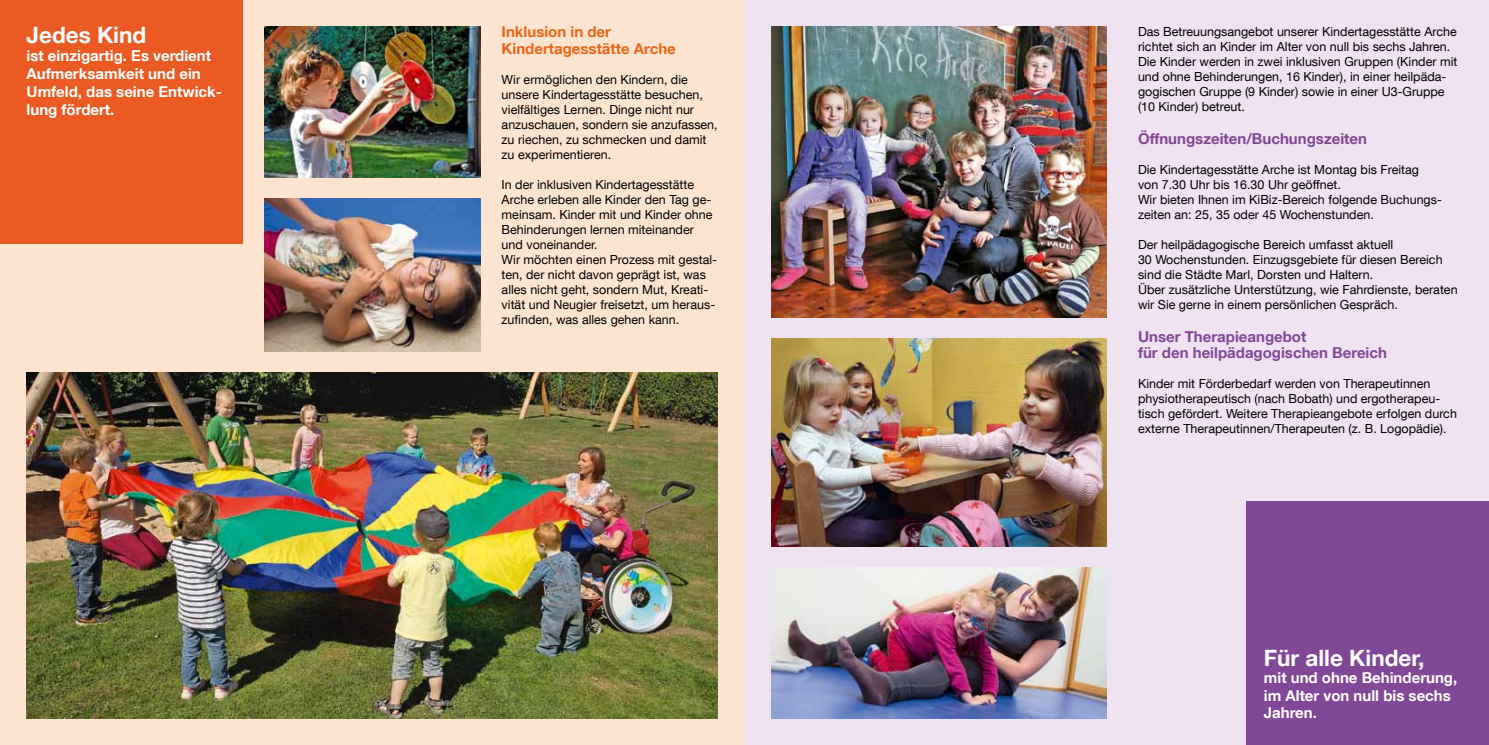
<style>
.page{position:relative;width:1489px;height:745px;background:#fff}
.page>*{position:absolute;margin:0;border:0;box-sizing:border-box;transform-origin:0 0}
.t1{font:700 22.5px "Helvetica Neue LT Com";color:#fff}
.t2{font:700 15px/18px "Helvetica Neue LT Com";color:#fff}
.t3{font:700 15px/16.2px "Helvetica Neue LT Com";color:#814897}
.t4{font:700 15px/16.2px "Helvetica Neue LT Com";color:#ec6617}
.t5{font:12.5px/15px "Helvetica Neue LT Com";color:#000}
</style>
<div class="page">
<div style="left:744px;top:0;width:744px;height:744px;background:#f0e3f1"></div>
<div style="left:0;top:0;width:744px;height:744px;background:#fde4d1"></div>
<div style="left:0;top:0;width:243px;height:243px;background:#eb5a23"></div>
<img style="left:27px;top:372px;width:691px;height:346px">
<img style="left:264px;top:198px;width:216px;height:153px">
<img style="left:264px;top:27px;width:216px;height:150px">
<img style="left:771px;top:338px;width:335px;height:208px">
<img style="left:771px;top:567px;width:335px;height:151px">
<img style="left:771px;top:27px;width:335px;height:290px">
<div style="left:1245px;top:501px;width:243px;height:243px;background:#814897"></div>
<h1 class="t1" style="left:27px;top:20px;width:121px">Jedes Kind</h1>
<p class="t2" style="left:27px;top:46px;width:197px">ist einzigartig. Es verdient<br>Aufmerksamkeit und ein<br>Umfeld, das seine Entwick&shy;lung fördert.</p>
<p class="t4" style="left:501px;top:23px;width:176px">Inklusion in der<br>Kindertagesstätte Arche</p>
<p class="t5" style="left:501px;top:71px;width:217px">Wir ermöglichen den Kindern, die unsere Kindertagesstätte besuchen, vielfältiges Lernen. Dinge nicht nur anzuschauen, sondern sie anzufassen, zu riechen, zu schmecken und damit zu experimentieren.</p>
<p class="t5" style="left:501px;top:176px;width:217px">In der inklusiven Kindertagesstätte Arche erleben alle Kinder den Tag ge&shy;meinsam. Kinder mit und Kinder ohne Behinderungen lernen miteinander und voneinander.<br>Wir möchten einen Prozess mit gestal&shy;ten, der nicht davon geprägt ist, was alles nicht geht, sondern Mut, Kreati&shy;vität und Neugier freisetzt, um heraus&shy;zufinden, was alles gehen kann.</p>
<p class="t5" style="left:1137px;top:23px;width:321px">Das Betreuungsangebot unserer Kindertagesstätte Arche richtet sich an Kinder im Alter von null bis sechs Jahren.<br>Die Kinder werden in zwei inklusiven Gruppen (Kinder mit und ohne Behinderungen, 16 Kinder), in einer heilpäda&shy;gogischen Gruppe (9 Kinder) sowie in einer U3-Gruppe (10 Kinder) betreut.</p>
<p class="t3" style="left:1137px;top:130px;width:230px">Öffnungszeiten/Buchungszeiten</p>
<p class="t5" style="left:1137px;top:161px;width:305px">Die Kindertagesstätte Arche ist Montag bis Freitag von 7.30 Uhr bis 16.30 Uhr geöffnet.<br>Wir bieten Ihnen im KiBiz-Bereich folgende Buchungs&shy;zeiten an: 25, 35 oder 45 Wochenstunden.</p>
<p class="t5" style="left:1137px;top:236px;width:321px">Der heilpädagogische Bereich umfasst aktuell<br>30 Wochenstunden. Einzugsgebiete für diesen Bereich sind die Städte Marl, Dorsten und Haltern.<br>Über zusätzliche Unterstützung, wie Fahrdienste, beraten wir Sie gerne in einem persönlichen Gespräch.</p>
<p class="t3" style="left:1137px;top:328px;width:250px">Unser Therapieangebot<br>für den heilpädagogischen Bereich</p>
<p class="t5" style="left:1137px;top:376px;width:320px">Kinder mit Förderbedarf werden von Therapeutinnen physiotherapeutisch (nach Bobath) und ergotherapeu&shy;tisch gefördert. Weitere Therapieangebote erfolgen durch externe Therapeutinnen/Therapeuten (z. B. Logopädie).</p>
<h1 class="t1" style="left:1263px;top:643px;width:162px">Für alle Kinder,</h1>
<p class="t2" style="left:1263px;top:668px;width:195px;line-height:17.5px">mit und ohne Behinderung, im Alter von null bis sechs<br>Jahren.</p>
</div>
